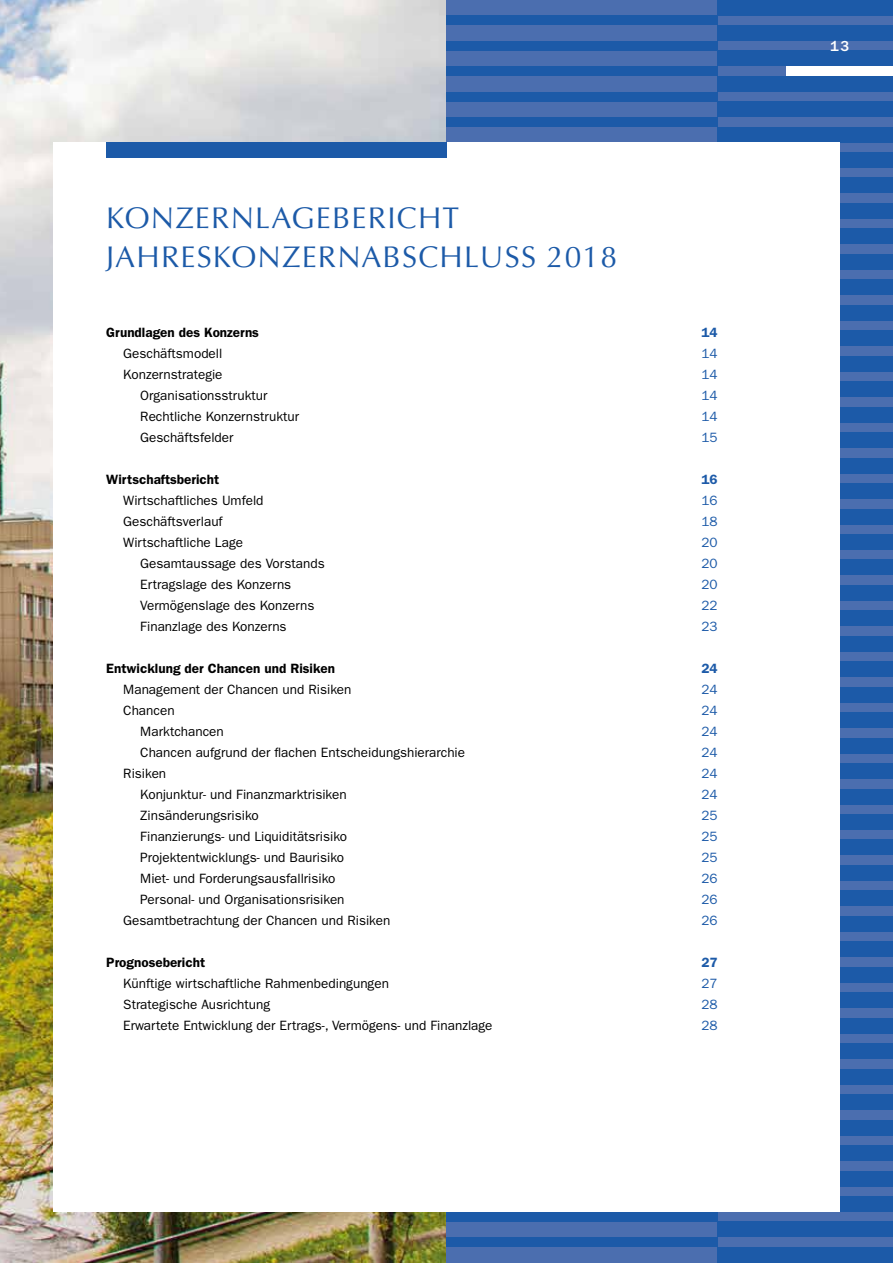
<style>
.page{position:relative;width:893px;height:1263px;background:#fff}
.page>*{position:absolute;margin:0;border:0;box-sizing:border-box;transform-origin:0 0}
.t1{font:30px/39px "Optima LT Std";letter-spacing:.04em;color:#1c5aa8}
.t2{font:500 15px "ITC Franklin Gothic Std";color:#fff}
.t3{font:13.5px/21px "ITC Franklin Gothic Std";color:#000}
.t4{font:600 13.5px "ITC Franklin Gothic Std";color:#000}
.t5{font:13.5px/21px "ITC Franklin Gothic Std";color:#1c5aa8;text-align:justify}
.t6{font:600 13.5px "ITC Franklin Gothic Std";color:#1c5aa8}
</style>
<div class="page">
<img style="left:0;top:0;width:446px;height:1263px">
<div style="left:446px;top:0;width:447px;height:1263px;background:#4b6eaf"></div>
<div style="left:446px;top:41px;width:272px;height:9px;background:#1c5aa8"></div>
<div style="left:446px;top:92px;width:272px;height:9px;background:#1c5aa8"></div>
<div style="left:446px;top:1212px;width:272px;height:9px;background:#1c5aa8"></div>
<div style="left:446px;top:15px;width:272px;height:10px;background:#1c5aa8"></div>
<div style="left:446px;top:66px;width:272px;height:10px;background:#1c5aa8"></div>
<div style="left:446px;top:117px;width:272px;height:10px;background:#1c5aa8"></div>
<div style="left:446px;top:1237px;width:272px;height:10px;background:#1c5aa8"></div>
<div style="left:718px;top:0;width:175px;height:15px;background:#1c5aa8"></div>
<div style="left:718px;top:50px;width:175px;height:16px;background:#1c5aa8"></div>
<div style="left:718px;top:101px;width:175px;height:16px;background:#1c5aa8"></div>
<div style="left:718px;top:152px;width:175px;height:16px;background:#1c5aa8"></div>
<div style="left:718px;top:203px;width:175px;height:16px;background:#1c5aa8"></div>
<div style="left:718px;top:254px;width:175px;height:16px;background:#1c5aa8"></div>
<div style="left:718px;top:305px;width:175px;height:16px;background:#1c5aa8"></div>
<div style="left:718px;top:356px;width:175px;height:16px;background:#1c5aa8"></div>
<div style="left:718px;top:407px;width:175px;height:15px;background:#1c5aa8"></div>
<div style="left:718px;top:458px;width:175px;height:15px;background:#1c5aa8"></div>
<div style="left:718px;top:509px;width:175px;height:15px;background:#1c5aa8"></div>
<div style="left:718px;top:560px;width:175px;height:15px;background:#1c5aa8"></div>
<div style="left:718px;top:611px;width:175px;height:15px;background:#1c5aa8"></div>
<div style="left:718px;top:661px;width:175px;height:16px;background:#1c5aa8"></div>
<div style="left:718px;top:712px;width:175px;height:16px;background:#1c5aa8"></div>
<div style="left:718px;top:763px;width:175px;height:16px;background:#1c5aa8"></div>
<div style="left:718px;top:814px;width:175px;height:16px;background:#1c5aa8"></div>
<div style="left:718px;top:865px;width:175px;height:16px;background:#1c5aa8"></div>
<div style="left:718px;top:916px;width:175px;height:16px;background:#1c5aa8"></div>
<div style="left:718px;top:967px;width:175px;height:15px;background:#1c5aa8"></div>
<div style="left:718px;top:1018px;width:175px;height:15px;background:#1c5aa8"></div>
<div style="left:718px;top:1069px;width:175px;height:15px;background:#1c5aa8"></div>
<div style="left:718px;top:1120px;width:175px;height:15px;background:#1c5aa8"></div>
<div style="left:718px;top:1171px;width:175px;height:15px;background:#1c5aa8"></div>
<div style="left:718px;top:1221px;width:175px;height:16px;background:#1c5aa8"></div>
<div style="left:718px;top:25px;width:175px;height:16px;background:#1c5aa8"></div>
<div style="left:718px;top:76px;width:175px;height:15px;background:#1c5aa8"></div>
<div style="left:718px;top:127px;width:175px;height:15px;background:#1c5aa8"></div>
<div style="left:718px;top:178px;width:175px;height:15px;background:#1c5aa8"></div>
<div style="left:718px;top:229px;width:175px;height:15px;background:#1c5aa8"></div>
<div style="left:718px;top:279px;width:175px;height:16px;background:#1c5aa8"></div>
<div style="left:718px;top:330px;width:175px;height:16px;background:#1c5aa8"></div>
<div style="left:718px;top:381px;width:175px;height:16px;background:#1c5aa8"></div>
<div style="left:718px;top:432px;width:175px;height:16px;background:#1c5aa8"></div>
<div style="left:718px;top:483px;width:175px;height:16px;background:#1c5aa8"></div>
<div style="left:718px;top:534px;width:175px;height:16px;background:#1c5aa8"></div>
<div style="left:718px;top:585px;width:175px;height:16px;background:#1c5aa8"></div>
<div style="left:718px;top:636px;width:175px;height:15px;background:#1c5aa8"></div>
<div style="left:718px;top:687px;width:175px;height:15px;background:#1c5aa8"></div>
<div style="left:718px;top:738px;width:175px;height:15px;background:#1c5aa8"></div>
<div style="left:718px;top:789px;width:175px;height:15px;background:#1c5aa8"></div>
<div style="left:718px;top:840px;width:175px;height:15px;background:#1c5aa8"></div>
<div style="left:718px;top:890px;width:175px;height:16px;background:#1c5aa8"></div>
<div style="left:718px;top:941px;width:175px;height:16px;background:#1c5aa8"></div>
<div style="left:718px;top:992px;width:175px;height:16px;background:#1c5aa8"></div>
<div style="left:718px;top:1043px;width:175px;height:16px;background:#1c5aa8"></div>
<div style="left:718px;top:1094px;width:175px;height:16px;background:#1c5aa8"></div>
<div style="left:718px;top:1145px;width:175px;height:16px;background:#1c5aa8"></div>
<div style="left:718px;top:1196px;width:175px;height:15px;background:#1c5aa8"></div>
<div style="left:718px;top:1247px;width:175px;height:15px;background:#1c5aa8"></div>
<div style="left:53px;top:142px;width:787px;height:1069px;background:#fff"></div>
<div style="left:106px;top:142px;width:340px;height:16px;background:#1c5aa8"></div>
<div style="left:787px;top:66px;width:106px;height:10px;background:#fff"></div>
<h1 class="t1" style="left:106px;top:199px;width:512px">KONZERNLAGEBERICHT<br>JAHRESKONZERNABSCHLUSS 2018</h1>
<p class="t4" style="left:106px;top:324px;width:154px">Grundlagen des Konzerns</p>
<p class="t3" style="left:123px;top:343px;width:101px">Geschäftsmodell</p>
<p class="t3" style="left:123px;top:364px;width:101px">Konzernstrategie</p>
<p class="t3" style="left:140px;top:385px;width:129px">Organisationsstruktur</p>
<p class="t3" style="left:140px;top:406px;width:160px">Rechtliche Konzernstruktur</p>
<p class="t3" style="left:140px;top:427px;width:95px">Geschäftsfelder</p>
<p class="t4" style="left:106px;top:471px;width:114px">Wirtschaftsbericht</p>
<p class="t3" style="left:123px;top:490px;width:142px">Wirtschaftliches Umfeld<br>Geschäftsverlauf<br>Wirtschaftliche Lage</p>
<p class="t3" style="left:140px;top:553px;width:186px">Gesamtaussage des Vorstands<br>Ertragslage des Konzerns<br>Vermögenslage des Konzerns<br>Finanzlage des Konzerns</p>
<p class="t4" style="left:106px;top:660px;width:230px">Entwicklung der Chancen und Risiken</p>
<p class="t3" style="left:123px;top:679px;width:230px">Management der Chancen und Risiken</p>
<p class="t3" style="left:123px;top:700px;width:53px">Chancen</p>
<p class="t3" style="left:140px;top:721px;width:85px">Marktchancen</p>
<p class="t3" style="left:140px;top:742px;width:326px">Chancen aufgrund der flachen Entscheidungshierarchie</p>
<p class="t3" style="left:123px;top:763px;width:44px">Risiken</p>
<p class="t3" style="left:140px;top:784px;width:208px">Konjunktur- und Finanzmarktrisiken</p>
<p class="t3" style="left:140px;top:805px;width:120px">Zinsänderungsrisiko</p>
<p class="t3" style="left:140px;top:826px;width:208px">Finanzierungs- und Liquiditätsrisiko</p>
<p class="t3" style="left:140px;top:847px;width:205px">Projektentwicklungs- und Baurisiko</p>
<p class="t3" style="left:140px;top:868px;width:197px">Miet- und Forderungsausfallrisiko</p>
<p class="t3" style="left:140px;top:889px;width:206px">Personal- und Organisationsrisiken</p>
<p class="t3" style="left:123px;top:910px;width:269px">Gesamtbetrachtung der Chancen und Risiken</p>
<p class="t4" style="left:106px;top:954px;width:100px">Prognosebericht</p>
<p class="t3" style="left:123px;top:973px;width:371px">Künftige wirtschaftliche Rahmenbedingungen<br>Strategische Ausrichtung<br>Erwartete Entwicklung der Ertrags-, Vermögens- und Finanzlage</p>
<p class="t6" style="left:701px;top:324px;width:18px">14</p>
<p class="t5" style="left:701px;top:343px;width:18px">14<br>14<br>14<br>14<br>15</p>
<p class="t6" style="left:701px;top:471px;width:18px">16</p>
<p class="t5" style="left:701px;top:490px;width:18px">16<br>18<br>20<br>20<br>20<br>22<br>23</p>
<p class="t6" style="left:701px;top:660px;width:18px">24</p>
<p class="t5" style="left:701px;top:679px;width:18px">24<br>24<br>24<br>24<br>24<br>24<br>25<br>25<br>25<br>26<br>26<br>26</p>
<p class="t6" style="left:701px;top:954px;width:18px">27</p>
<p class="t5" style="left:701px;top:973px;width:18px">27<br>28<br>28</p>
<p class="t2" style="left:830px;top:37px;width:21px">13</p>
</div>
